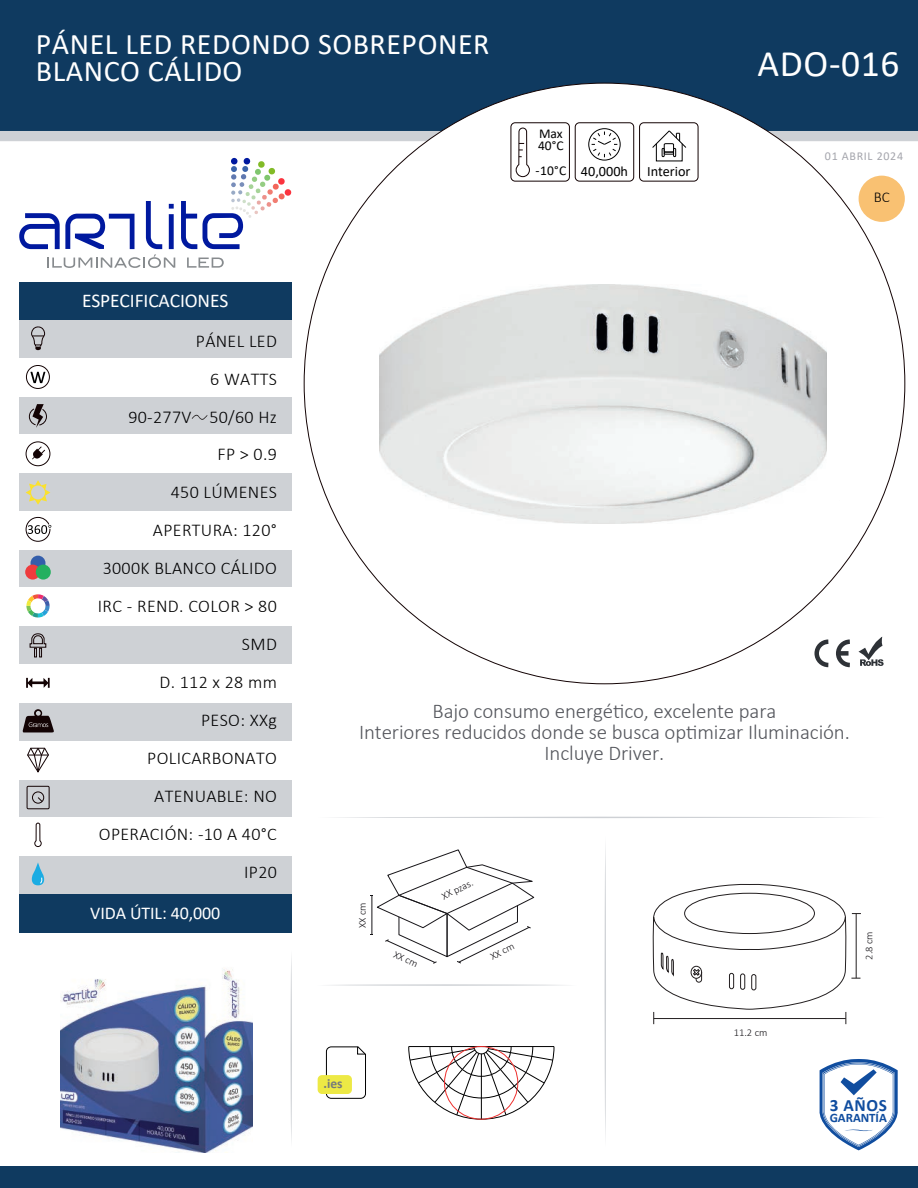
<style>
.page{position:relative;width:918px;height:1188px;background:#fff}
.page>*{position:absolute;margin:0;border:0;box-sizing:border-box;transform-origin:0 0}
.t1{font:37.5px "Calibri";letter-spacing:.02em;color:#fff}
.t2{font:30px/27px "Calibri";letter-spacing:.02em;color:#fff}
.t3{font:300 21px/21px "Calibri";letter-spacing:-.005em;color:#54565c;text-align:center}
.t4{font:19.5px "Calibri";letter-spacing:-.005em;color:#fff}
.t5{font:300 18px/38px "Calibri";letter-spacing:.02em;color:#000001;text-align:right}
.t6{font:18px "Calibri";letter-spacing:-.005em;color:#fff}
.t7{font:700 17.25px "Calibri";color:#104d9f}
.t8{font:300 15px "Calibri";color:#000001}
.t9{font:14.25px "Calibri";color:#000001}
.t10{font:13.5px/12px "Calibri";color:#000001}
.t11{font:700 13.5px "Calibri";color:#767a7c}
.t12{font:700 12.9px "Calibri";letter-spacing:-.005em;color:#104d9f}
.t13{font:12px "Calibri";letter-spacing:.055em;color:#a5a6ad}
.t14{font:300 10.5px "Calibri";color:#171519}
.s1{font-size:13.5px}
</style>
<div class="page">
<div style="left:0;top:1166px;width:918px;height:21px;background:#0f3a60"></div>
<div style="left:19px;top:320px;width:272px;height:574px;background:#ced1d5"></div>
<div style="left:19px;top:358px;width:272px;height:38px;background:#fff"></div>
<div style="left:19px;top:435px;width:272px;height:38px;background:#fff"></div>
<div style="left:19px;top:511px;width:272px;height:39px;background:#fff"></div>
<div style="left:19px;top:588px;width:272px;height:38px;background:#fff"></div>
<div style="left:19px;top:664px;width:272px;height:39px;background:#fff"></div>
<div style="left:19px;top:741px;width:272px;height:38px;background:#fff"></div>
<div style="left:19px;top:817px;width:272px;height:39px;background:#fff"></div>
<div style="left:19px;top:894px;width:272px;height:38px;background:#0f3a60"></div>
<svg style="left:337px;top:817px;width:527px;height:1px"></svg>
<svg style="left:605px;top:847px;width:1px;height:290px"></svg>
<svg style="left:291px;top:957px;width:1px;height:184px"></svg>
<svg style="left:819px;top:1059px;width:79px;height:91px"></svg>
<svg style="left:181px;top:201px;width:16px;height:48px"></svg>
<svg style="left:203px;top:161px;width:89px;height:88px"></svg>
<div style="left:243px;top:158px;width:7px;height:7px;background:#00199f;border-radius:3px"></div>
<div style="left:231px;top:158px;width:7px;height:7px;background:#00199f;border-radius:50%"></div>
<svg style="left:187px;top:258px;width:37px;height:10px"></svg>
<svg style="left:19px;top:201px;width:156px;height:67px"></svg>
<div style="left:19px;top:282px;width:272px;height:38px;background:#0f3a60"></div>
<svg style="left:31px;top:327px;width:14px;height:23px"></svg>
<div style="left:26px;top:365px;width:24px;height:24px;border:1px solid #130304;border-radius:50%"></div>
<svg style="left:31px;top:372px;width:14px;height:11px"></svg>
<svg style="left:29px;top:404px;width:18px;height:24px"></svg>
<div style="left:26px;top:442px;width:24px;height:24px;border:1px solid #130304;border-radius:50%"></div>
<svg style="left:32px;top:446px;width:13px;height:14px"></svg>
<svg style="left:26px;top:480px;width:24px;height:25px"></svg>
<svg style="left:26px;top:517px;width:25px;height:25px"></svg>
<svg style="left:31px;top:556px;width:15px;height:15px"></svg>
<div style="left:25px;top:565px;width:15px;height:15px;background:#ee3b3d;border-radius:50%"></div>
<div style="left:36px;top:565px;width:15px;height:15px;background:#24b05f;border-radius:50%"></div>
<svg style="left:26px;top:594px;width:24px;height:24px"></svg>
<svg style="left:30px;top:633px;width:16px;height:24px"></svg>
<svg style="left:26px;top:678px;width:24px;height:10px"></svg>
<svg style="left:22px;top:709px;width:32px;height:23px"></svg>
<svg style="left:27px;top:748px;width:22px;height:24px"></svg>
<div style="left:27px;top:786px;width:22px;height:23px;border:1px solid #130304"></div>
<div style="left:32px;top:792px;width:12px;height:11px;border:1px solid #130304;border-radius:50%"></div>
<svg style="left:38px;top:797px;width:5px;height:5px"></svg>
<svg style="left:34px;top:823px;width:8px;height:24px"></svg>
<svg style="left:31px;top:862px;width:14px;height:23px"></svg>
<div style="left:511px;top:122px;width:59px;height:60px;border:1px solid #130304;border-radius:4px"></div>
<svg style="left:516px;top:131px;width:14px;height:46px"></svg>
<div style="left:575px;top:122px;width:59px;height:60px;border:1px solid #130304;border-radius:4px"></div>
<div style="left:589px;top:128px;width:31px;height:32px;border:1px solid #000001;border-radius:50%"></div>
<svg style="left:592px;top:132px;width:25px;height:25px"></svg>
<div style="left:639px;top:122px;width:59px;height:60px;border:1px solid #130304;border-radius:4px"></div>
<svg style="left:652px;top:131px;width:34px;height:26px"></svg>
<svg style="left:814px;top:637px;width:70px;height:31px"></svg>
<svg style="left:0;top:0;width:918px;height:131px;background:#234a6c"></svg>
<div style="left:0;top:131px;width:442px;height:10px;background:#ced1d5"></div>
<div style="left:767px;top:131px;width:151px;height:10px;background:#ced1d5"></div>
<div style="left:859px;top:176px;width:46px;height:46px;background:#f9c172;border-radius:50%"></div>
<svg style="left:326px;top:1046px;width:40px;height:53px"></svg>
<div style="left:318px;top:1075px;width:34px;height:19px;background:#ede945;border-radius:4px"></div>
<svg style="left:330px;top:984px;width:234px;height:2px"></svg>
<svg style="left:192px;top:414px;width:15px;height:6px"></svg>
<svg style="left:653px;top:883px;width:208px;height:141px"></svg>
<svg style="left:408px;top:1046px;width:147px;height:74px"></svg>
<div style="left:444px;top:1046px;width:74px;height:74px;border:1px solid #ee2f2d;border-radius:50%"></div>
<svg style="left:371px;top:849px;width:163px;height:115px"></svg>
<img style="left:61px;top:969px;width:191px;height:183px">
<img style="left:379px;top:284px;width:447px;height:240px">
<h2 class="t2" style="left:36px;top:30px;width:455px">PÁNEL LED REDONDO SOBREPONER<br>BLANCO CÁLIDO</h2>
<p class="t4" style="left:82px;top:287px;width:148px">ESPECIFICACIONES</p>
<p class="t10" style="left:538px;top:127px;width:27px">Max<br>40°C</p>
<p class="t9" style="left:536px;top:162px;width:94px"><span class="s1">-10°C</span> 40,000h</p>
<p class="t9" style="left:647px;top:162px;width:45px">Interior</p>
<h1 class="t1" style="left:757px;top:37px;width:144px">ADO-016</h1>
<p class="t13" style="left:825px;top:147px;width:80px">01 ABRIL 2024</p>
<p class="t8" style="left:874px;top:188px;width:18px">BC</p>
<p class="t5" style="left:98px;top:322px;width:181px">PÁNEL LED<br>6 WATTS<br>90-277V 50/60 Hz<br>FP &gt; 0.9<br>450 LÚMENES<br>APERTURA: 120°<br>3000K BLANCO CÁLIDO<br>IRC - REND. COLOR &gt; 80<br>SMD<br>D. 112 x 28 mm<br>PESO: XXg<br>POLICARBONATO<br>ATENUABLE: NO<br>OPERACIÓN: -10 A 40°C<br>IP20</p>
<p class="t6" style="left:90px;top:900px;width:132px">VIDA ÚTIL: 40,000</p>
<p class="t3" style="left:359px;top:700px;width:492px">Bajo consumo energético, excelente para<br>Interiores reducidos donde se busca optimizar Iluminación.<br>Incluye Driver.</p>
<p class="t14" style="left:356px;top:928px;width:27px;rotate:-90deg">XX cm</p>
<p class="t14" style="left:439px;top:891px;width:35px;rotate:-26deg">XX pzas.</p>
<p class="t14" style="left:397px;top:948px;width:27px;rotate:25deg">XX cm</p>
<p class="t14" style="left:488px;top:951px;width:27px;rotate:-26deg">XX cm</p>
<p class="t11" style="left:324px;top:1074px;width:20px">.ies</p>
<p class="t14" style="left:734px;top:1026px;width:35px">11.2 cm</p>
<p class="t14" style="left:862px;top:960px;width:30px;rotate:-90deg">2.8 cm</p>
<p class="t7" style="left:830px;top:1093px;width:59px">3 AÑOS</p>
<p class="t12" style="left:830px;top:1109px;width:59px">GARANTÍA</p>
</div>
